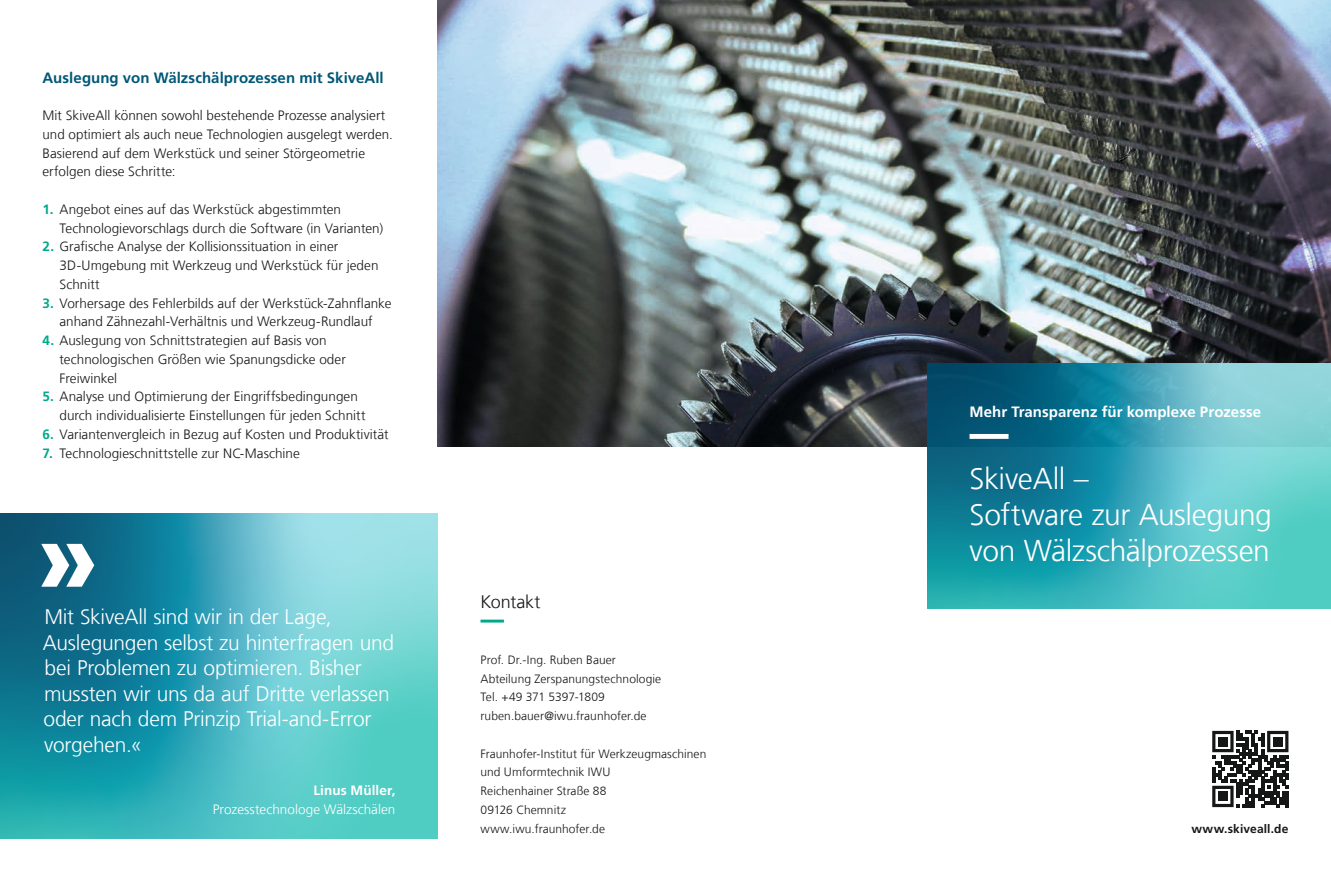
<style>
.page{position:relative;width:1331px;height:893px;background:#fff}
.page>*{position:absolute;margin:0;border:0;box-sizing:border-box;transform-origin:0 0}
.t1{font:900 105px "Frutiger LT Com";color:#fff}
.Ueberschrift_20_24_w{font:300 30px/36px "Frutiger LT Com";letter-spacing:-.015em;color:#fff}
.Zitat_14_17_weiss{font:300 21px/25.5px "Frutiger LT Com";letter-spacing:-.01em;color:#fff}
.Infokasten_gross_Ueb{font:300 18px "Frutiger LT Com";letter-spacing:-.01em;color:#151616}
.Zwischenueberschrift{font:700 15px "Frutiger LT Com";letter-spacing:.005em;color:#005877}
.Sub_Ueberschrift_10{font:700 15px "Frutiger LT Com";letter-spacing:.005em;color:#fff}
.Fliesstext_9_12_5_sc{font:300 13.5px/18.8px "Frutiger LT Com";letter-spacing:.005em;color:#151616}
.Zitat_Autor_Info_9_1{font:300 13.5px "Frutiger LT Com";letter-spacing:.005em;color:#fff}
.Zitat_Autor_9_12_5_w{font:700 13.5px "Frutiger LT Com";letter-spacing:.01em;color:#fff}
.Infokasten_klein_Fli{font:300 12px "Frutiger LT Com";letter-spacing:.005em;color:#151616}
.URL_Claim_8_12_5_sch{font:700 12px "Frutiger LT Com";letter-spacing:.01em;color:#151616}
.s1{font-weight:700;color:#00a98a}
</style>
<div class="page">
<svg style="left:0;top:514px;width:438px;height:325px;background:#42abb7"></svg>
<img style="left:438px;top:0;width:893px;height:446px">
<svg style="left:927px;top:364px;width:404px;height:244px;background:#3ba4b1"></svg>
<svg style="left:480px;top:620px;width:24px;height:3px"></svg>
<svg style="left:969px;top:434px;width:315px;height:5px;background:#54a7b9"></svg>
<svg style="left:1212px;top:731px;width:76px;height:76px"></svg>
<div style="left:1218px;top:737px;width:9px;height:9px;background:#151616"></div>
<div style="left:1273px;top:737px;width:9px;height:9px;background:#151616"></div>
<div style="left:1218px;top:792px;width:9px;height:9px;background:#151616"></div>
<p class="Zwischenueberschrift" style="left:43px;top:69px;width:343px">Auslegung von Wälzschälprozessen mit SkiveAll</p>
<p class="Fliesstext_9_12_5_sc" style="left:43px;top:106px;width:352px">Mit SkiveAll können sowohl bestehende Prozesse analysiert und optimiert als auch neue Technologien ausgelegt werden.<br>Basierend auf dem Werkstück und seiner Störgeometrie erfolgen diese Schritte:</p>
<p class="Fliesstext_9_12_5_sc" style="left:60px;top:200px;width:325px;text-indent:-17px"><span class="s1">1.</span> Angebot eines auf das Werkstück abgestimmten<br>Technologievorschlags durch die Software (in Varianten)</p>
<p class="Fliesstext_9_12_5_sc" style="left:60px;top:237px;width:320px;text-indent:-17px"><span class="s1">2.</span> Grafische Analyse der Kollisionssituation in einer<br>3D-Umgebung mit Werkzeug und Werkstück für jeden<br>Schnitt</p>
<p class="Fliesstext_9_12_5_sc" style="left:43px;top:294px;width:350px;text-align:center"><span class="s1">3.</span> Vorhersage des Fehlerbilds auf der Werkstück-Zahnflanke anhand Zähnezahl-Verhältnis und Werkzeug-Rundlauf</p>
<p class="Fliesstext_9_12_5_sc" style="left:60px;top:331px;width:288px;text-indent:-17px"><span class="s1">4.</span> Auslegung von Schnittstrategien auf Basis von technologischen Größen wie Spanungsdicke oder<br>Freiwinkel</p>
<p class="Fliesstext_9_12_5_sc" style="left:60px;top:387px;width:307px;text-indent:-17px"><span class="s1">5.</span> Analyse und Optimierung der Eingriffsbedingungen durch individualisierte Einstellungen für jeden Schnitt</p>
<p class="Fliesstext_9_12_5_sc" style="left:43px;top:425px;width:348px"><span class="s1">6.</span> Variantenvergleich in Bezug auf Kosten und Produktivität</p>
<p class="Fliesstext_9_12_5_sc" style="left:43px;top:444px;width:259px"><span class="s1">7.</span> Technologieschnittstelle zur NC-Maschine</p>
<p class="t1" style="left:35px;top:494px;width:66px">»</p>
<p class="Zitat_14_17_weiss" style="left:43px;top:604px;width:353px">Mit SkiveAll sind wir in der Lage, Auslegungen selbst zu hinterfragen und bei Problemen zu optimieren. Bisher mussten wir uns da auf Dritte verlassen oder nach dem Prinzip Trial-and-Error vorgehen.«</p>
<p class="Zitat_Autor_9_12_5_w" style="left:313px;top:782px;width:84px">Linus Müller,</p>
<p class="Zitat_Autor_Info_9_1" style="left:213px;top:801px;width:184px">Prozesstechnologe Wälzschälen</p>
<p class="Infokasten_gross_Ueb" style="left:480px;top:591px;width:61px">Kontakt</p>
<p class="Infokasten_klein_Fli" style="left:480px;top:653px;width:137px">Prof. Dr.-Ing. Ruben Bauer</p>
<p class="Infokasten_klein_Fli" style="left:480px;top:671px;width:182px">Abteilung Zerspanungstechnologie</p>
<p class="Infokasten_klein_Fli" style="left:480px;top:690px;width:126px">Tel. +49 371 5397-1809</p>
<p class="Infokasten_klein_Fli" style="left:480px;top:709px;width:168px">ruben.bauer@iwu.fraunhofer.de</p>
<p class="Infokasten_klein_Fli" style="left:480px;top:746px;width:227px">Fraunhofer-Institut für Werkzeugmaschinen</p>
<p class="Infokasten_klein_Fli" style="left:480px;top:765px;width:132px">und Umformtechnik IWU</p>
<p class="Infokasten_klein_Fli" style="left:480px;top:784px;width:127px">Reichenhainer Straße 88</p>
<p class="Infokasten_klein_Fli" style="left:480px;top:803px;width:87px">09126 Chemnitz</p>
<p class="Infokasten_klein_Fli" style="left:480px;top:821px;width:126px">www.iwu.fraunhofer.de</p>
<p class="Sub_Ueberschrift_10" style="left:969px;top:403px;width:293px">Mehr Transparenz für komplexe Prozesse</p>
<p class="Ueberschrift_20_24_w" style="left:969px;top:461px;width:304px">SkiveAll –<br>Software zur Auslegung von Wälzschälprozessen</p>
<p class="URL_Claim_8_12_5_sch" style="left:1191px;top:821px;width:98px">www.skiveall.de</p>
</div>
